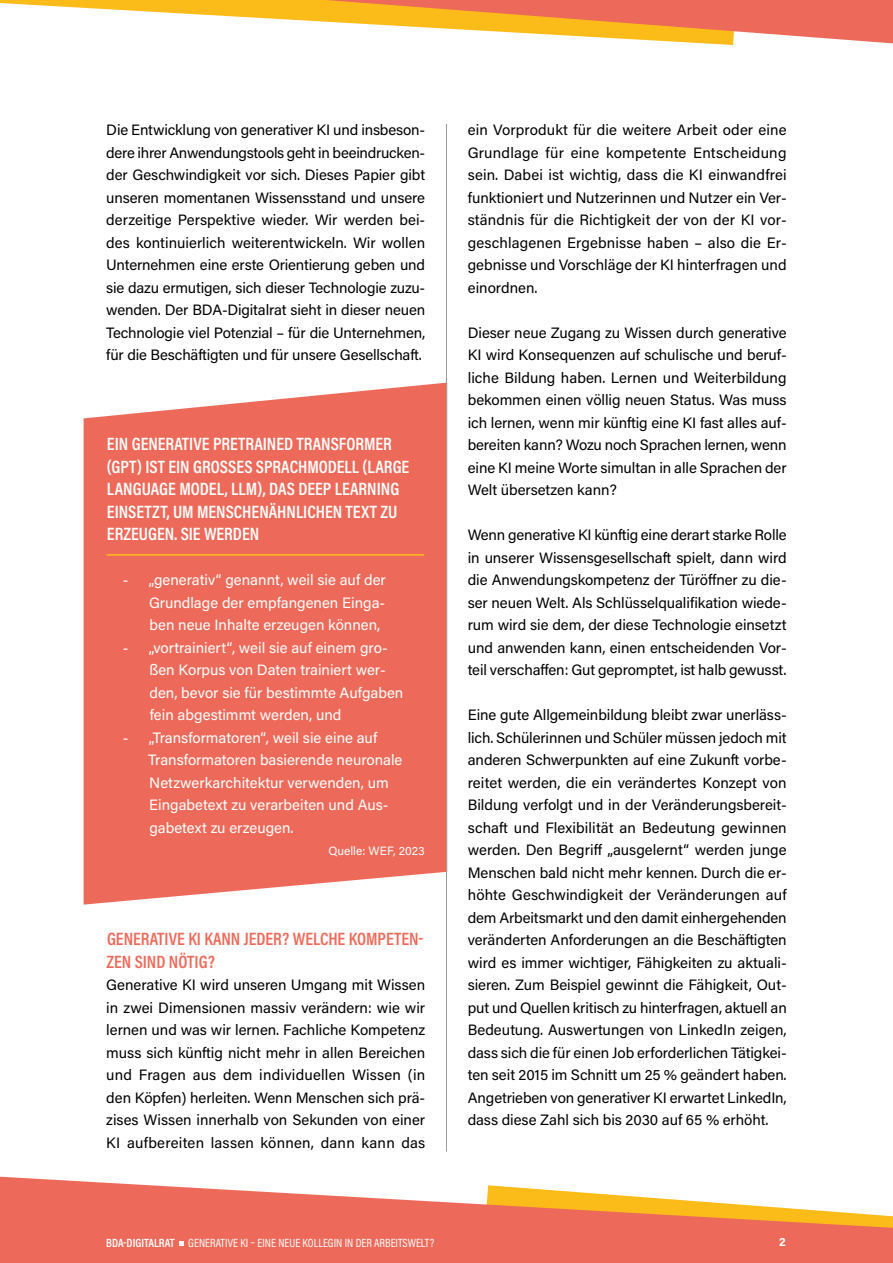
<style>
.page{position:relative;width:893px;height:1263px;background:#fff}
.page>*{position:absolute;margin:0;border:0;box-sizing:border-box;transform-origin:0 0}
.H2_Ksten{font:600 18px/22.5px "Acumin Pro Cond";color:#fff}
.t1{font:600 18px/22.5px "Acumin Pro Cond";color:#ed6a5a}
.Fließtext{font:15px/22.5px "Acumin Pro";letter-spacing:-.005em;color:#000;text-align:justify}
.Aufzählung_Kasten{font:15px/22.5px "Acumin Pro";color:#fff}
.t2{font:12px "Acumin Pro Cond";color:#fff}
.Fussnote{font:12px "Acumin Pro";color:#fff}
.t3{font:700 12px "Acumin Pro";color:#fff}
.s1{font-weight:600}
</style>
<div class="page">
<div style="left:84px;top:383px;width:362px;height:521px;background:#ed6a5a"></div>
<hr style="left:446px;top:124px;width:1px;height:1027px;background:#9c9d9d">
<hr style="left:107px;top:554px;width:317px;height:2px;background:#fbbc19">
<svg style="left:0;top:1176px;width:893px;height:87px;fill:#ed6a5a"></svg>
<svg style="left:179px;top:1241px;width:5px;height:5px"></svg>
<svg style="left:0;top:0;width:893px;height:45px"></svg>
<p class="Fließtext" style="left:106px;top:118px;width:320px">Die Entwicklung von generativer KI und insbeson&shy;dere ihrer Anwendungstools geht in beeindrucken&shy;der Geschwindigkeit vor sich. Dieses Papier gibt unseren momentanen Wissensstand und unsere derzeitige Perspektive wieder. Wir werden bei&shy;des kontinuierlich weiterentwickeln. Wir wollen Unternehmen eine erste Orientierung geben und sie dazu ermutigen, sich dieser Technologie zuzu&shy;wenden. Der BDA-Digitalrat sieht in dieser neuen Technologie viel Potenzial – für die Unternehmen, für die Beschäftigten und für unsere Gesellschaft.</p>
<p class="H2_Ksten" style="left:107px;top:432px;width:304px">EIN GENERATIVE PRETRAINED TRANSFORMER (GPT) IST EIN GROSSES SPRACHMODELL (LARGE LANGUAGE MODEL, LLM), DAS DEEP LEARNING EINSETZT, UM MENSCHENÄHNLICHEN TEXT ZU ERZEUGEN. SIE WERDEN</p>
<p class="Aufzählung_Kasten" style="left:149px;top:568px;width:238px;text-align:justify;text-indent:-26px">- „generativ“ genannt, weil sie auf der Grundlage der empfangenen Einga&shy;ben neue Inhalte erzeugen können,</p>
<p class="Aufzählung_Kasten" style="left:149px;top:635px;width:255px;text-indent:-27px">- „vortrainiert“, weil sie auf einem gro&shy;ßen Korpus von Daten trainiert wer&shy;den, bevor sie für bestimmte Aufgaben fein abgestimmt werden, und</p>
<p class="Aufzählung_Kasten" style="left:148px;top:725px;width:256px;text-indent:-25px">- „Transformatoren“, weil sie eine auf Transformatoren basierende neuronale Netzwerkarchitektur verwenden, um Eingabetext zu verarbeiten und Aus&shy;gabetext zu erzeugen.</p>
<p class="Fussnote" style="left:328px;top:842px;width:98px">Quelle: WEF, 2023</p>
<h2 class="t1" style="left:107px;top:927px;width:318px">GENERATIVE KI KANN JEDER? WELCHE KOMPETEN-<br>ZEN SIND NÖTIG?</h2>
<p class="Fließtext" style="left:106px;top:973px;width:321px">Generative KI wird unseren Umgang mit Wissen in zwei Dimensionen massiv verändern: wie wir lernen und was wir lernen. Fachliche Kompetenz muss sich künftig nicht mehr in allen Bereichen und Fragen aus dem individuellen Wissen (in den Köpfen) herleiten. Wenn Menschen sich prä&shy;zises Wissen innerhalb von Sekunden von einer KI aufbereiten lassen können, dann kann das</p>
<p class="Fließtext" style="left:468px;top:118px;width:320px">ein Vorprodukt für die weitere Arbeit oder eine Grundlage für eine kompetente Entscheidung sein. Dabei ist wichtig, dass die KI einwandfrei funktioniert und Nutzerinnen und Nutzer ein Ver&shy;ständnis für die Richtigkeit der von der KI vor&shy;geschlagenen Ergebnisse haben – also die Er&shy;gebnisse und Vorschläge der KI hinterfragen und einordnen.</p>
<p class="Fließtext" style="left:468px;top:320px;width:320px">Dieser neue Zugang zu Wissen durch generative KI wird Konsequenzen auf schulische und beruf&shy;liche Bildung haben. Lernen und Weiterbildung bekommen einen völlig neuen Status. Was muss ich lernen, wenn mir künftig eine KI fast alles auf&shy;bereiten kann? Wozu noch Sprachen lernen, wenn eine KI meine Worte simultan in alle Sprachen der Welt übersetzen kann?</p>
<p class="Fließtext" style="left:468px;top:523px;width:320px">Wenn generative KI künftig eine derart starke Rolle in unserer Wissensgesellschaft spielt, dann wird die Anwendungskompetenz der Türöffner zu die&shy;ser neuen Welt. Als Schlüsselqualifikation wiede&shy;rum wird sie dem, der diese Technologie einsetzt und anwenden kann, einen entscheidenden Vor&shy;teil verschaffen: Gut gepromptet, ist halb gewusst.</p>
<p class="Fließtext" style="left:468px;top:703px;width:321px">Eine gute Allgemeinbildung bleibt zwar unerläss&shy;lich. Schülerinnen und Schüler müssen jedoch mit anderen Schwerpunkten auf eine Zukunft vorbe&shy;reitet werden, die ein verändertes Konzept von Bildung verfolgt und in der Veränderungsbereit&shy;schaft und Flexibilität an Bedeutung gewinnen werden. Den Begriff „ausgelernt“ werden junge Menschen bald nicht mehr kennen. Durch die er&shy;höhte Geschwindigkeit der Veränderungen auf dem Arbeitsmarkt und den damit einhergehenden veränderten Anforderungen an die Beschäftigten wird es immer wichtiger, Fähigkeiten zu aktuali&shy;sieren. Zum Beispiel gewinnt die Fähigkeit, Out&shy;put und Quellen kritisch zu hinterfragen, aktuell an Bedeutung. Auswertungen von LinkedIn zeigen, dass sich die für einen Job erforderlichen Tätigkei&shy;ten seit 2015 im Schnitt um 25 % geändert haben.<br>Angetrieben von generativer KI erwartet LinkedIn, dass diese Zahl sich bis 2030 auf 65 % erhöht.</p>
<p class="t2" style="left:106px;top:1235px;width:329px"><span class="s1">BDA-DIGITALRAT</span> GENERATIVE KI – EINE NEUE KOLLEGIN IN DER ARBEITSWELT?</p>
<p class="t3" style="left:779px;top:1234px;width:8px">2</p>
</div>
